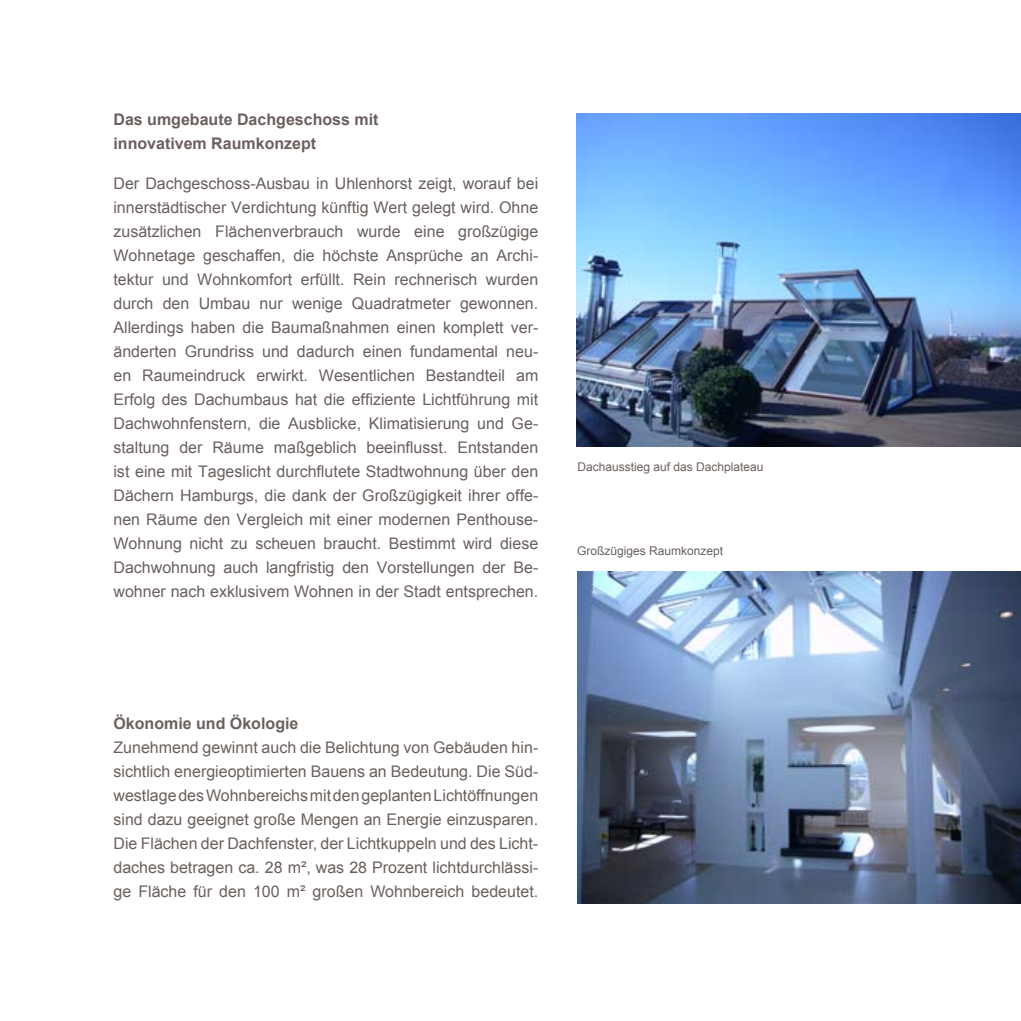
<style>
.page{position:relative;width:1021px;height:1021px;background:#fff}
.page>*{position:absolute;margin:0;border:0;box-sizing:border-box;transform-origin:0 0}
.t1{font:16px/24px "Arial";color:#6a605d;text-align:justify}
.t2{font:700 16px/24px "Arial";color:#6a605d}
.t3{font:12px "Arial";color:#6a605d}
</style>
<div class="page">
<img style="left:577px;top:571px;width:443px;height:332px">
<img style="left:576px;top:113px;width:444px;height:333px">
<p class="t2" style="left:113px;top:108px;width:266px">Das umgebaute Dachgeschoss mit innovativem Raumkonzept</p>
<p class="t1" style="left:113px;top:172px;width:426px">Der Dachgeschoss-Ausbau in Uhlenhorst zeigt, worauf bei innerstädtischer Verdichtung künftig Wert gelegt wird. Ohne zusätzlichen Flächenverbrauch wurde eine großzügige Wohnetage geschaffen, die höchste Ansprüche an Archi&shy;tektur und Wohnkomfort erfüllt. Rein rechnerisch wurden durch den Umbau nur wenige Quadratmeter gewonnen.<br>Allerdings haben die Baumaßnahmen einen komplett ver&shy;änderten Grundriss und dadurch einen fundamental neu&shy;en Raumeindruck erwirkt. Wesentlichen Bestandteil am Erfolg des Dachumbaus hat die effiziente Lichtführung mit Dachwohnfenstern, die Ausblicke, Klimatisierung und Ge&shy;staltung der Räume maßgeblich beeinflusst. Entstanden ist eine mit Tageslicht durchflutete Stadtwohnung über den Dächern Hamburgs, die dank der Großzügigkeit ihrer offe&shy;nen Räume den Vergleich mit einer modernen Penthouse-Wohnung nicht zu scheuen braucht. Bestimmt wird diese Dachwohnung auch langfristig den Vorstellungen der Be&shy;wohner nach exklusivem Wohnen in der Stadt entsprechen.</p>
<p class="t3" style="left:577px;top:459px;width:188px">Dachausstieg auf das Dachplateau</p>
<p class="t3" style="left:577px;top:543px;width:148px">Großzügiges Raumkonzept</p>
<p class="t2" style="left:113px;top:712px;width:186px">Ökonomie und Ökologie</p>
<p class="t1" style="left:113px;top:736px;width:426px">Zunehmend gewinnt auch die Belichtung von Gebäuden hin&shy;sichtlich energieoptimierten Bauens an Bedeutung. Die Süd&shy;westlage des Wohnbereichs mit den geplanten Lichtöffnungen sind dazu geeignet große Mengen an Energie einzusparen.<br>Die Flächen der Dachfenster, der Lichtkuppeln und des Licht&shy;daches betragen ca. 28 m², was 28 Prozent lichtdurchlässi&shy;ge Fläche für den 100 m² großen Wohnbereich bedeutet.</p>
</div>
